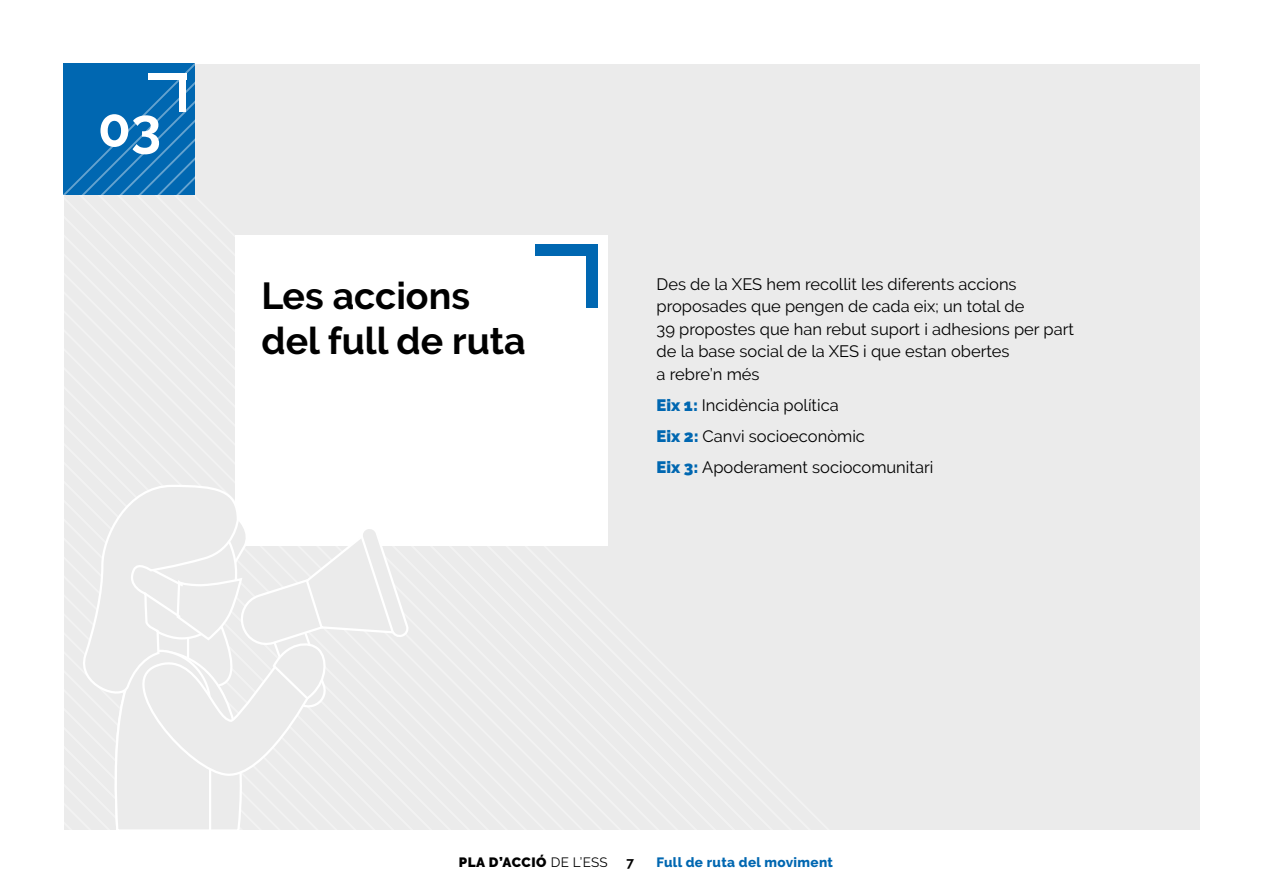
<style>
.page{position:relative;width:1263px;height:893px;background:#fff}
.page>*{position:absolute;margin:0;border:0;box-sizing:border-box;transform-origin:0 0}
.ladillo{font:700 54px "Raleway";color:#fff}
.Paragraph_Style_1{font:700 37.5px/45px "Raleway";color:#000}
.present{font:16.5px/22.5px "Raleway";color:#000}
.t1{font:800 13.5px "Raleway";letter-spacing:.025em;color:#0067b1}
.t2{font:900 13.5px "Raleway";letter-spacing:.04em;color:#000}
.t3{font:700 13.5px "Raleway";color:#000}
.s1{font-weight:900;color:#0067b1}
.s2{font-weight:400}
</style>
<div class="page">
<div style="left:64px;top:64px;width:1135px;height:765px;background:#ebebeb"></div>
<svg style="left:64px;top:64px;width:131px;height:131px;background:#086bb3"></svg>
<div style="left:148px;top:73px;width:38px;height:7px;background:#fff"></div>
<div style="left:179px;top:73px;width:7px;height:39px;background:#fff"></div>
<div style="left:235px;top:235px;width:373px;height:310px;background:#fff"></div>
<div style="left:535px;top:244px;width:63px;height:12px;background:#0067b1"></div>
<div style="left:586px;top:244px;width:12px;height:64px;background:#0067b1"></div>
<svg style="left:76px;top:485px;width:335px;height:345px"></svg>
<p class="ladillo" style="left:98px;top:97px;width:65px">03</p>
<p class="Paragraph_Style_1" style="left:261px;top:273px;width:266px">Les accions del full de ruta</p>
<p class="present" style="left:656px;top:273px;width:419px">Des de la XES hem recollit les diferents accions proposades que pengen de cada eix; un total de<br>39 propostes que han rebut suport i adhesions per part de la base social de la XES i que estan obertes<br>a rebre’n més</p>
<p class="present" style="left:656px;top:394px;width:184px"><span class="s1">Eix 1:</span> Incidència política</p>
<p class="present" style="left:656px;top:425px;width:210px"><span class="s1">Eix 2:</span> Canvi socioeconòmic</p>
<p class="present" style="left:656px;top:456px;width:278px"><span class="s1">Eix 3:</span> Apoderament sociocomunitari</p>
<p class="t2" style="left:459px;top:855px;width:150px">PLA D’ACCIÓ <span class="s2">DE L’ESS</span></p>
<p class="t3" style="left:627px;top:855px;width:9px">7</p>
<p class="t1" style="left:656px;top:855px;width:178px">Full de ruta del moviment</p>
</div>
